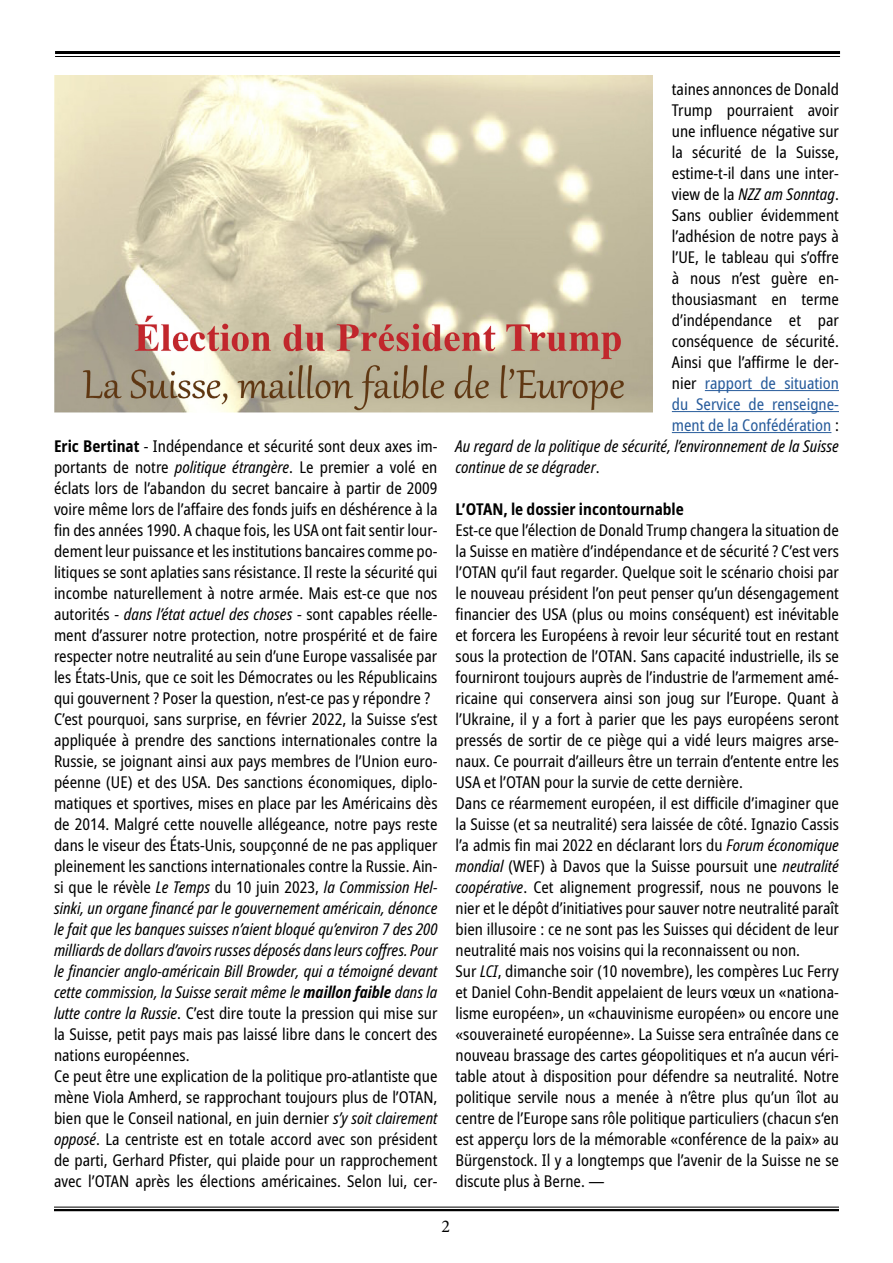
<style>
.page{position:relative;width:893px;height:1263px;background:#fff}
.page>*{position:absolute;margin:0;border:0;box-sizing:border-box;transform-origin:0 0}
.t1{font:18px "Minion Pro";color:#000}
.t2{font:condensed 16.2px/21px "Noto Sans";color:#000}
.t3{font:italic condensed 16.2px "Noto Sans";color:#000}
.t4{font:condensed 16.2px "Noto Sans";color:#275b9b}
.t5{font:700 condensed 16.2px "Noto Sans";color:#000}
.s1{font-weight:700}
.s2{font-style:italic}
.s3{font-weight:700;font-style:italic}
.s4{font-style:normal}
.s5{color:#000}
</style>
<div class="page">
<hr style="left:705px;top:390px;width:134px;height:1px;background:#275b9b">
<hr style="left:672px;top:411px;width:167px;height:1px;background:#275b9b">
<hr style="left:672px;top:432px;width:159px;height:1px;background:#275b9b">
<hr style="left:54px;top:1207px;width:785px;height:1px;background:#000">
<hr style="left:54px;top:1209px;width:785px;height:2px;background:#000">
<hr style="left:55px;top:51px;width:785px;height:3px;background:#000">
<hr style="left:55px;top:56px;width:785px;height:1px;background:#000">
<img style="left:54px;top:75px;width:598px;height:338px">
<p class="t2" style="left:54px;top:436px;width:385px"><span class="s1">Eric Bertinat</span> - Indépendance et sécurité sont deux axes im&shy;portants de notre <span class="s2">politique étrangère</span>. Le premier a volé en éclats lors de l’abandon du secret bancaire à partir de 2009 voire même lors de l’affaire des fonds juifs en déshérence à la fin des années 1990. A chaque fois, les USA ont fait sentir lour&shy;dement leur puissance et les institutions bancaires comme po&shy;litiques se sont aplaties sans résistance. Il reste la sécurité qui incombe naturellement à notre armée. Mais est-ce que nos autorités - <span class="s2">dans l’état actuel des choses</span> - sont capables réelle&shy;ment d’assurer notre protection, notre prospérité et de faire respecter notre neutralité au sein d’une Europe vassalisée par les États-Unis, que ce soit les Démocrates ou les Républicains qui gouvernent ? Poser la question, n’est-ce pas y répondre ?<br>C’est pourquoi, sans surprise, en février 2022, la Suisse s’est appliquée à prendre des sanctions internationales contre la Russie, se joignant ainsi aux pays membres de l’Union euro&shy;péenne (UE) et des USA. Des sanctions économiques, diplo&shy;matiques et sportives, mises en place par les Américains dès de 2014. Malgré cette nouvelle allégeance, notre pays reste dans le viseur des États-Unis, soupçonné de ne pas appliquer pleinement les sanctions internationales contre la Russie. Ain&shy;si que le révèle <span class="s2">Le Temps</span> du 10 juin 2023, <span class="s2">la Commission Hel&shy;sinki, un organe financé par le gouvernement américain, dénonce le fait que les banques suisses n’aient bloqué qu’environ 7 des 200 milliards de dollars d’avoirs russes déposés dans leurs coffres. Pour le financier anglo-américain Bill Browder, qui a témoigné devant cette commission, la Suisse serait même le</span> <span class="s3">maillon faible</span> <span class="s2">dans la lutte contre la Russie</span>. C’est dire toute la pression qui mise sur la Suisse, petit pays mais pas laissé libre dans le concert des nations européennes.<br>Ce peut être une explication de la politique pro-atlantiste que mène Viola Amherd, se rapprochant toujours plus de l’OTAN, bien que le Conseil national, en juin dernier <span class="s2">s’y soit clairement opposé</span>. La centriste est en totale accord avec son président de parti, Gerhard Pfister, qui plaide pour un rapprochement avec l’OTAN après les élections américaines. Selon lui, cer-</p>
<p class="t2" style="left:672px;top:79px;width:169px">taines annonces de Donald</p>
<p class="t2" style="left:672px;top:100px;width:169px">Trump pourraient avoir</p>
<p class="t2" style="left:672px;top:121px;width:169px">une influence négative sur</p>
<p class="t2" style="left:672px;top:142px;width:169px">la sécurité de la Suisse,</p>
<p class="t2" style="left:672px;top:163px;width:169px">estime-t-il dans une inter-</p>
<p class="t3" style="left:672px;top:183px;width:169px"><span class="s4">view de la</span> NZZ am Sonntag<span class="s4">.</span></p>
<p class="t2" style="left:672px;top:205px;width:169px">Sans oublier évidemment</p>
<p class="t2" style="left:672px;top:226px;width:169px">l’adhésion de notre pays à</p>
<p class="t2" style="left:672px;top:247px;width:169px">l’UE, le tableau qui s’offre</p>
<p class="t2" style="left:672px;top:268px;width:169px">à nous n’est guère en-</p>
<p class="t2" style="left:672px;top:289px;width:169px">thousiasmant en terme</p>
<p class="t2" style="left:672px;top:310px;width:169px">d’indépendance et par</p>
<p class="t2" style="left:672px;top:331px;width:169px">conséquence de sécurité.</p>
<p class="t2" style="left:672px;top:352px;width:169px">Ainsi que l’affirme le der-</p>
<p class="t4" style="left:672px;top:372px;width:169px"><span class="s5">nier</span> rapport de situation</p>
<p class="t4" style="left:672px;top:393px;width:169px">du Service de renseigne-</p>
<p class="t4" style="left:672px;top:414px;width:169px">ment de la Confédération <span class="s5">:</span></p>
<p class="t3" style="left:455px;top:435px;width:385px">Au regard de la politique de sécurité, l’environnement de la Suisse</p>
<p class="t3" style="left:455px;top:456px;width:146px">continue de se dégrader<span class="s4">.</span></p>
<p class="t5" style="left:455px;top:497px;width:230px">L’OTAN, le dossier incontournable</p>
<p class="t2" style="left:455px;top:520px;width:385px">Est-ce que l’élection de Donald Trump changera la situation de la Suisse en matière d’indépendance et de sécurité ? C’est vers l’OTAN qu’il faut regarder. Quelque soit le scénario choisi par le nouveau président l’on peut penser qu’un désengagement financier des USA (plus ou moins conséquent) est inévitable et forcera les Européens à revoir leur sécurité tout en restant sous la protection de l’OTAN. Sans capacité industrielle, ils se fourniront toujours auprès de l’industrie de l’armement amé&shy;ricaine qui conservera ainsi son joug sur l’Europe. Quant à l’Ukraine, il y a fort à parier que les pays européens seront pressés de sortir de ce piège qui a vidé leurs maigres arse&shy;naux. Ce pourrait d’ailleurs être un terrain d’entente entre les USA et l’OTAN pour la survie de cette dernière.<br>Dans ce réarmement européen, il est difficile d’imaginer que la Suisse (et sa neutralité) sera laissée de côté. Ignazio Cassis l’a admis fin mai 2022 en déclarant lors du <span class="s2">Forum économique mondial</span> (WEF) à Davos que la Suisse poursuit une <span class="s2">neutralité coopérative</span>. Cet alignement progressif, nous ne pouvons le nier et le dépôt d’initiatives pour sauver notre neutralité paraît bien illusoire : ce ne sont pas les Suisses qui décident de leur neutralité mais nos voisins qui la reconnaissent ou non.<br>Sur <span class="s2">LCI</span>, dimanche soir (10 novembre), les compères Luc Ferry et Daniel Cohn-Bendit appelaient de leurs vœux un «nationa&shy;lisme européen», un «chauvinisme européen» ou encore une «souveraineté européenne». La Suisse sera entraînée dans ce nouveau brassage des cartes géopolitiques et n’a aucun véri&shy;table atout à disposition pour défendre sa neutralité. Notre politique servile nous a menée à n’être plus qu’un îlot au centre de l’Europe sans rôle politique particuliers (chacun s‘en est apperçu lors de la mémorable «conférence de la paix» au Bürgenstock. Il y a longtemps que l’avenir de la Suisse ne se discute plus à Berne. —</p>
<p class="t1" style="left:442px;top:1214px;width:10px">2</p>
</div>
